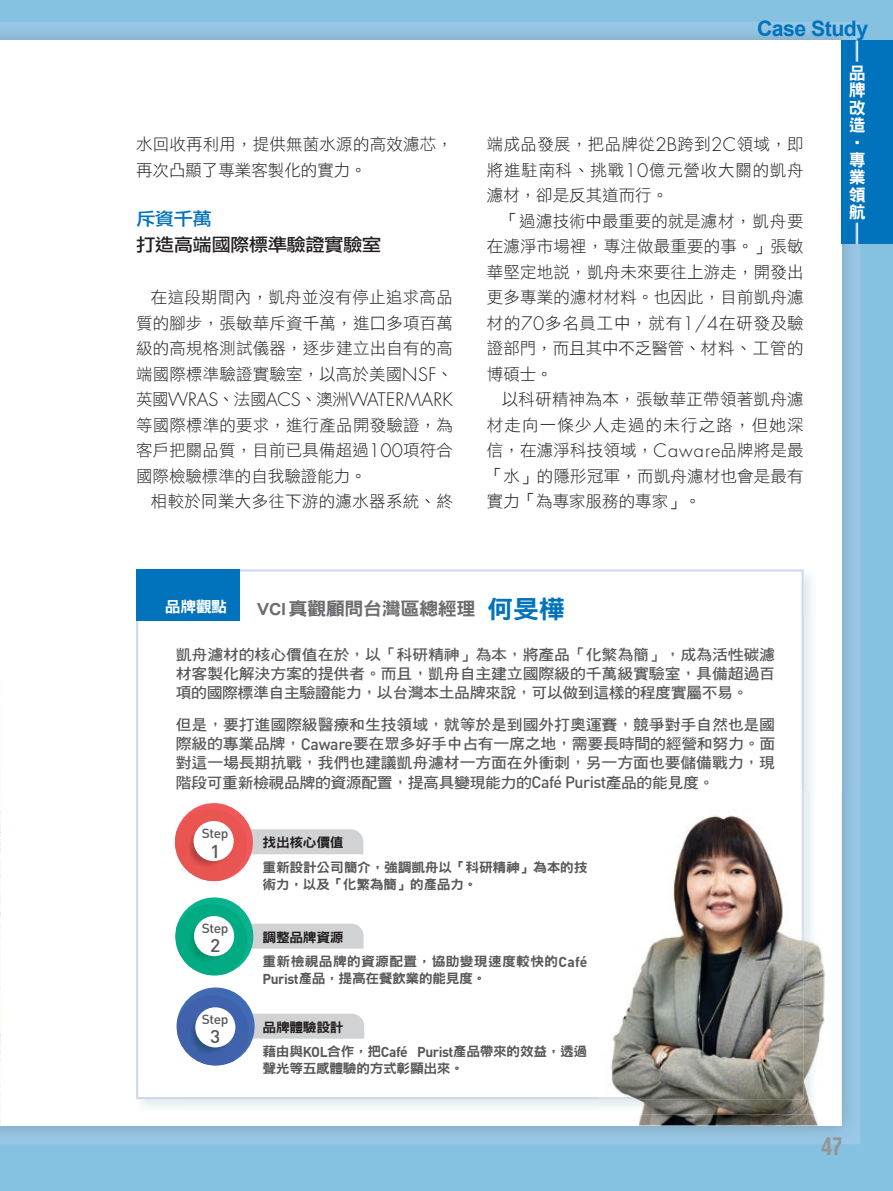
<style>
.page{position:relative;width:893px;height:1191px;background:#85c1e1}
.page>*{position:absolute;margin:0;border:0;box-sizing:border-box;transform-origin:0 0}
.t1{font:700 21.3px "Arial";letter-spacing:-.025em;color:#0073bc}
.t2{font:21.3px "Techno";color:#939598}
.t3{font:300 18.15px "Futura Std";letter-spacing:-.005em;color:#231f20}
.t4{font:18.15px "DF Hei Std W9";letter-spacing:-.025em;color:#6c6d70;scale:1.05 1}
.t5{font:500 18.15px "DIN Pro";color:#57585a;scale:1.05 1}
.t6{font:18px "DF Li Hei Std W5";letter-spacing:-.035em;color:#231f20;scale:1.09 1}
.t7{font:18px "DF Li Hei Std W5";color:#0073bc;scale:1.09 1}
.t8{font:16.95px/17.4px "DF Hei Std W9";color:#fff;text-align:justify}
.t9{font:16.5px/25.5px "DF Li Hei Std W3";letter-spacing:.01em;color:#231f20;text-align:justify}
.t10{font:15.15px/19.2px "DF Hei Std W7";letter-spacing:-.03em;color:#57585a;text-align:justify;scale:1.05 1}
.t11{font:15.15px "DF Hei Std W9";color:#fff;scale:1.05 1}
.t12{font:13.2px/17px "DF Hei Std W9";letter-spacing:-.03em;color:#57585a;scale:1.05 1}
.t13{font:13.2px/17px "DF Hei Std W9";letter-spacing:.02em;color:#57585a;scale:1.05 1}
.t14{font:13.2px "DF Hei Std W9";letter-spacing:-.025em;color:#231f20;scale:1.05 1}
.t15{font:500 13.2px "DIN Pro";letter-spacing:-.03em;color:#57585a;scale:1.05 1}
.s1{font-family:"Futura Std";font-weight:300;font-size:18.15px}
.s2{font-family:"DF Li Hei Std W3";font-weight:400;font-size:16.5px}
.s3{font-size:25.2px;color:#0073bc}
.s4{font-family:"DIN Pro";font-weight:500;font-size:16.35px}
.s5{font-family:"DIN Pro";font-weight:700;font-size:14.25px}
</style>
<div class="page">
<img style="left:0;top:22px;width:860px;height:18px">
<img style="left:807px;top:244px;width:53px;height:900px">
<img style="left:0;top:1125px;width:807px;height:19px">
<div style="left:0;top:40px;width:842px;height:1085px;background:#fff"></div>
<div style="left:842px;top:40px;width:51px;height:204px;background:#0073bc"></div>
<svg style="left:856px;top:40px;width:2px;height:22px"></svg>
<svg style="left:856px;top:223px;width:2px;height:21px"></svg>
<svg style="left:136px;top:569px;width:668px;height:530px"></svg>
<img style="left:0;top:672px;width:1px;height:453px">
<div style="left:251px;top:829px;width:112px;height:25px;background:#d1d2d4"></div>
<div style="left:251px;top:923px;width:113px;height:25px;background:#d1d2d4"></div>
<div style="left:253px;top:1013px;width:111px;height:25px;background:#d1d2d4"></div>
<div style="left:175px;top:803px;width:78px;height:78px;background:#f0595b;border-radius:50%"></div>
<img style="left:171px;top:831px;width:52px;height:53px">
<img style="left:175px;top:809px;width:72px;height:72px">
<img style="left:189px;top:818px;width:48px;height:48px;border-radius:24px">
<div style="left:194px;top:821px;width:40px;height:40px;background:#fff;border-radius:50%"></div>
<div style="left:175px;top:897px;width:78px;height:78px;background:#0ab38d;border-radius:50%"></div>
<img style="left:172px;top:927px;width:55px;height:51px">
<img style="left:175px;top:904px;width:76px;height:71px">
<img style="left:189px;top:913px;width:48px;height:48px;border-radius:24px">
<div style="left:194px;top:916px;width:40px;height:40px;background:#fff;border-radius:50%"></div>
<svg style="left:177px;top:987px;width:78px;height:78px"></svg>
<img style="left:169px;top:1019px;width:63px;height:49px">
<img style="left:177px;top:995px;width:75px;height:70px">
<img style="left:190px;top:1004px;width:49px;height:48px;border-radius:24px">
<div style="left:195px;top:1007px;width:40px;height:40px;background:#fff;border-radius:50%"></div>
<div style="left:136px;top:569px;width:104px;height:51px;background:#0073bc"></div>
<img style="left:842px;top:792px;width:7px;height:333px">
<img style="left:638px;top:792px;width:204px;height:333px">
<img style="left:599px;top:792px;width:220px;height:322px">
<img style="left:599px;top:792px;width:205px;height:307px">
<p class="t9" style="left:136px;top:131px;width:318px">水回收再利用，提供無菌水源的高效濾芯，再次凸顯了專業客製化的實力。</p>
<p class="t7" style="left:136px;top:209px;width:71px">斥資千萬</p>
<p class="t6" style="left:136px;top:234px;width:227px">打造高端國際標準驗證實驗室</p>
<p class="t9" style="left:136px;top:284px;width:318px;text-indent:15px">在這段期間內，凱舟並沒有停止追求高品質的腳步，張敏華斥資千萬，進口多項百萬級的高規格測試儀器，逐步建立出自有的高端國際標準驗證實驗室，以高於美國<span class="s1">NSF</span>、</p>
<p class="t3" style="left:136px;top:389px;width:318px"><span class="s2">英國</span>WRAS<span class="s2">、法國</span>ACS<span class="s2">、澳洲</span>WATERMARK</p>
<p class="t9" style="left:136px;top:412px;width:318px">等國際標準的要求，進行產品開發驗證，為客戶把關品質，目前已具備超過<span class="s1">100</span>項符合國際檢驗標準的自我驗證能力。</p>
<p class="t9" style="left:151px;top:488px;width:303px">相較於同業大多往下游的濾水器系統、終</p>
<p class="t1" style="left:757px;top:14px;width:112px">Case Study</p>
<p class="t9" style="left:487px;top:131px;width:318px">端成品發展，把品牌從<span class="s1">2B</span>跨到<span class="s1">2C</span>領域，即將進駐南科、挑戰<span class="s1">10</span>億元營收大關的凱舟濾材，卻是反其道而行。</p>
<p class="t9" style="left:487px;top:208px;width:318px;text-indent:15px">「過濾技術中最重要的就是濾材，凱舟要在濾淨市場裡，專注做最重要的事。」張敏華堅定地說，凱舟未來要往上游走，開發出更多專業的濾材材料。也因此，目前凱舟濾材的<span class="s1">70</span>多名員工中，就有<span class="s1">1/4</span>在研發及驗證部門，而且其中不乏醫管、材料、工管的博碩士。</p>
<p class="t9" style="left:487px;top:386px;width:318px;text-indent:15px">以科研精神為本，張敏華正帶領著凱舟濾材走向一條少人走過的未行之路，但她深信，在濾淨科技領域，<span class="s1">Caware</span>品牌將是最「水」的隱形冠軍，而凱舟濾材也會是最有實力「為專家服務的專家」。</p>
<p class="t8" style="left:849px;top:64px;width:18px">品牌改造</p>
<p class="t8" style="left:866px;top:134px;width:19px;rotate:90deg">‧</p>
<p class="t8" style="left:849px;top:151px;width:18px">專業領航</p>
<p class="t4" style="left:257px;top:599px;width:295px">VCI真觀顧問台灣區總經理 <span class="s3">何旻樺</span></p>
<p class="t10" style="left:176px;top:644px;width:572px">凱舟濾材的核心價值在於，以「科研精神」為本，將產品「化繁為簡」，成為活性碳濾材客製化解決方案的提供者。而且，凱舟自主建立國際級的千萬級實驗室，具備超過百項的國際標準自主驗證能力，以台灣本土品牌來說，可以做到這樣的程度實屬不易。</p>
<p class="t10" style="left:176px;top:715px;width:573px">但是，要打進國際級醫療和生技領域，就等於是到國外打奧運賽，競爭對手自然也是國際級的專業品牌，<span class="s4">Caware</span>要在眾多好手中占有一席之地，需要長時間的經營和努力。面對這一場長期抗戰，我們也建議凱舟濾材一方面在外衝刺，另一方面也要儲備戰力，現階段可重新檢視品牌的資源配置，提高具變現能力的<span class="s4">Café Purist</span>產品的能見度。</p>
<p class="t11" style="left:165px;top:598px;width:61px">品牌觀點</p>
<p class="t15" style="left:202px;top:823px;width:27px">Step</p>
<p class="t5" style="left:210px;top:836px;width:11px">1</p>
<p class="t15" style="left:202px;top:917px;width:27px">Step</p>
<p class="t5" style="left:210px;top:930px;width:11px">2</p>
<p class="t15" style="left:202px;top:1008px;width:27px">Step</p>
<p class="t5" style="left:210px;top:1021px;width:11px">3</p>
<p class="t14" style="left:263px;top:834px;width:79px">找出核心價值</p>
<p class="t12" style="left:263px;top:858px;width:311px">重新設計公司簡介，強調凱舟以「科研精神」為本的技術力，以及「化繁為簡」的產品力。</p>
<p class="t14" style="left:263px;top:930px;width:79px">調整品牌資源</p>
<p class="t13" style="left:263px;top:952px;width:311px">重新檢視品牌的資源配置，協助變現速度較快的<span class="s5">Café<br>Purist</span>產品，提高在餐飲業的能見度。</p>
<p class="t14" style="left:263px;top:1020px;width:79px">品牌體驗設計</p>
<p class="t12" style="left:263px;top:1042px;width:311px">藉由與<span class="s5">KOL</span>合作，把<span class="s5">Café Purist</span>產品帶來的效益，透過聲光等五感體驗的方式彰顯出來。</p>
<p class="t2" style="left:821px;top:1132px;width:23px">47</p>
</div>
